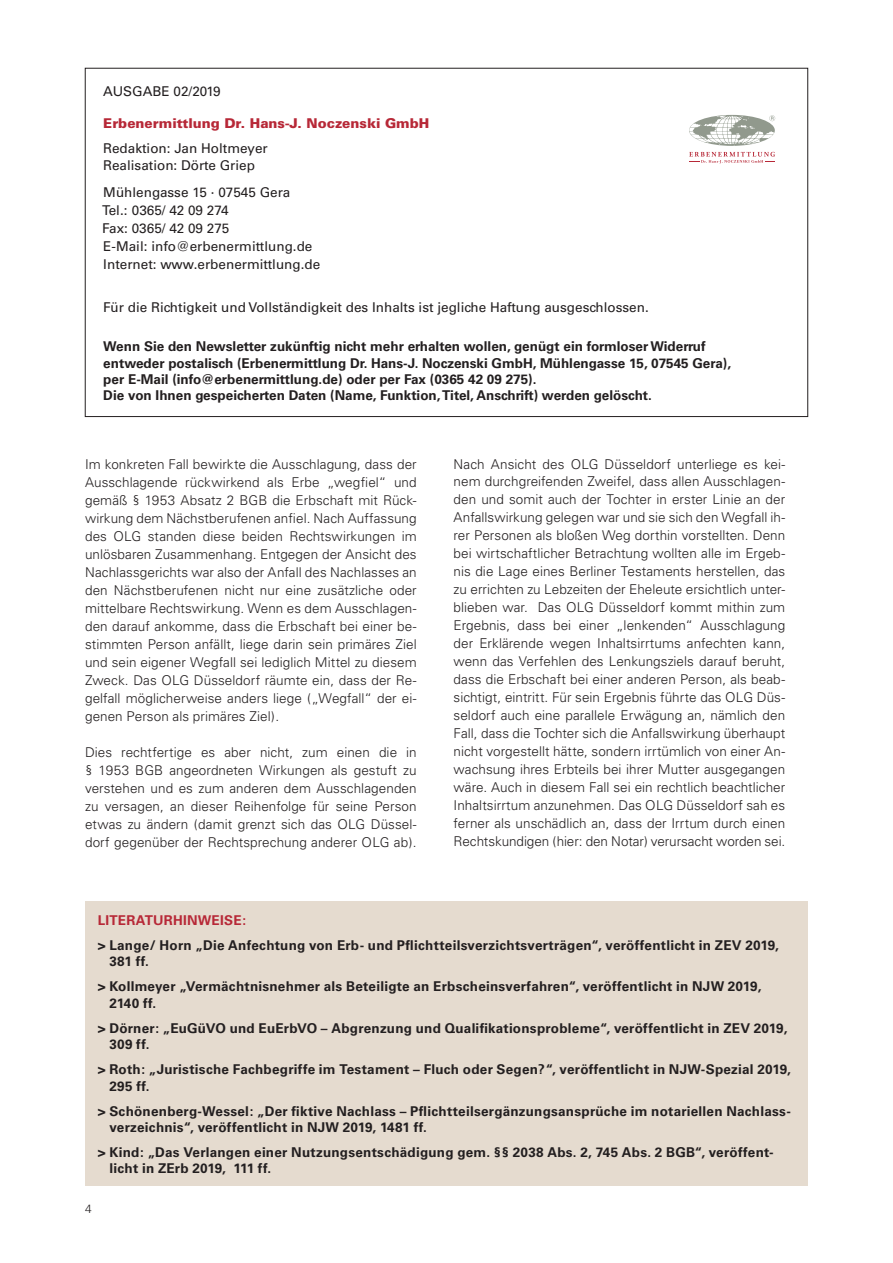
<style>
.page{position:relative;width:893px;height:1263px;background:#fff}
.page>*{position:absolute;margin:0;border:0;box-sizing:border-box;transform-origin:0 0}
.t1{font:300 13.5px/18px "Univers";letter-spacing:.005em;color:#231f20;text-align:justify}
.t2{font:700 13.5px/16.2px "Univers";letter-spacing:.015em;color:#231f20}
.t3{font:13.5px/18px "Univers";color:#231f20}
.t4{font:900 13.5px "Univers";color:#b72837}
.t5{font:700 13.5px "Univers";letter-spacing:.015em;color:#b72837}
.t6{font:300 12px "Univers";color:#231f20}
</style>
<div class="page">
<svg style="left:689px;top:115px;width:86px;height:31px"></svg>
<svg style="left:689px;top:152px;width:86px;height:11px"></svg>
<div style="left:85px;top:901px;width:723px;height:285px;background:#e5dbcf"></div>
<p class="t3" style="left:103px;top:82px;width:119px">AUSGABE 02/2019</p>
<p class="t4" style="left:103px;top:115px;width:327px">Erbenermittlung Dr. Hans-J. Noczenski GmbH</p>
<p class="t3" style="left:103px;top:140px;width:166px;line-height:16.2px">Redaktion: Jan Holtmeyer<br>Realisation: Dörte Griep</p>
<p class="t3" style="left:102px;top:183px;width:220px">Mühlengasse 15 · 07545 Gera<br>Tel.: 0365/ 42 09 274<br>Fax: 0365/ 42 09 275<br>E-Mail: info@erbenermittlung.de<br>Internet: www.erbenermittlung.de</p>
<p class="t3" style="left:103px;top:298px;width:547px">Für die Richtigkeit und Vollständigkeit des Inhalts ist jegliche Haftung ausgeschlossen.</p>
<p class="t2" style="left:103px;top:339px;width:629px">Wenn Sie den Newsletter zukünftig nicht mehr erhalten wollen, genügt ein formloser Widerruf entweder postalisch (Erbenermittlung Dr. Hans-J. Noczenski GmbH, Mühlengasse 15, 07545 Gera), per E-Mail (info@erbenermittlung.de) oder per Fax (0365 42 09 275).<br>Die von Ihnen gespeicherten Daten (Name, Funktion, Titel, Anschrift) werden gelöscht.</p>
<p class="t1" style="left:85px;top:455px;width:333px">Im konkreten Fall bewirkte die Ausschlagung, dass der Ausschlagende rückwirkend als Erbe „wegfiel“ und gemäß § 1953 Absatz 2 BGB die Erbschaft mit Rück&shy;wirkung dem Nächstberufenen anfiel. Nach Auffassung des OLG standen diese beiden Rechtswirkungen im unlösbaren Zusammenhang. Entgegen der Ansicht des Nachlassgerichts war also der Anfall des Nachlasses an den Nächstberufenen nicht nur eine zusätzliche oder mittelbare Rechtswirkung. Wenn es dem Ausschlagen&shy;den darauf ankomme, dass die Erbschaft bei einer be&shy;stimmten Person anfällt, liege darin sein primäres Ziel und sein eigener Wegfall sei lediglich Mittel zu diesem Zweck. Das OLG Düsseldorf räumte ein, dass der Re&shy;gelfall möglicherweise anders liege („Wegfall“ der ei&shy;genen Person als primäres Ziel).</p>
<p class="t1" style="left:85px;top:743px;width:333px">Dies rechtfertige es aber nicht, zum einen die in § 1953 BGB angeordneten Wirkungen als gestuft zu verstehen und es zum anderen dem Ausschlagenden zu versagen, an dieser Reihenfolge für seine Person etwas zu ändern (damit grenzt sich das OLG Düssel&shy;dorf gegenüber der Rechtsprechung anderer OLG ab).</p>
<p class="t1" style="left:454px;top:455px;width:333px">Nach Ansicht des OLG Düsseldorf unterliege es kei&shy;nem durchgreifenden Zweifel, dass allen Ausschlagen&shy;den und somit auch der Tochter in erster Linie an der Anfallswirkung gelegen war und sie sich den Wegfall ih&shy;rer Personen als bloßen Weg dorthin vorstellten. Denn bei wirtschaftlicher Betrachtung wollten alle im Ergeb&shy;nis die Lage eines Berliner Testaments herstellen, das zu errichten zu Lebzeiten der Eheleute ersichtlich unter&shy;blieben war. Das OLG Düsseldorf kommt mithin zum Ergebnis, dass bei einer „lenkenden“ Ausschlagung der Erklärende wegen Inhaltsirrtums anfechten kann, wenn das Verfehlen des Lenkungsziels darauf beruht, dass die Erbschaft bei einer anderen Person, als beab&shy;sichtigt, eintritt. Für sein Ergebnis führte das OLG Düs&shy;seldorf auch eine parallele Erwägung an, nämlich den Fall, dass die Tochter sich die Anfallswirkung überhaupt nicht vorgestellt hätte, sondern irrtümlich von einer An&shy;wachsung ihres Erbteils bei ihrer Mutter ausgegangen wäre. Auch in diesem Fall sei ein rechtlich beachtlicher Inhaltsirrtum anzunehmen. Das OLG Düsseldorf sah es ferner als unschädlich an, dass der Irrtum durch einen Rechtskundigen (hier: den Notar) verursacht worden sei.</p>
<p class="t5" style="left:98px;top:912px;width:150px">LITERATURHINWEISE:</p>
<p class="t2" style="left:109px;top:937px;width:671px;text-indent:-12px">&gt; Lange/ Horn „Die Anfechtung von Erb- und Pflichtteilsverzichtsverträgen“, veröffentlicht in ZEV 2019,<br>381 ff.</p>
<p class="t2" style="left:109px;top:979px;width:653px;text-indent:-12px">&gt; Kollmeyer „Vermächtnisnehmer als Beteiligte an Erbscheinsverfahren“, veröffentlicht in NJW 2019,<br>2140 ff.</p>
<p class="t2" style="left:109px;top:1020px;width:679px;text-indent:-12px">&gt; Dörner: „EuGüVO und EuErbVO – Abgrenzung und Qualifikationsprobleme“, veröffentlicht in ZEV 2019,<br>309 ff.</p>
<p class="t2" style="left:109px;top:1061px;width:683px;text-indent:-12px">&gt; Roth: „Juristische Fachbegriffe im Testament – Fluch oder Segen?“, veröffentlicht in NJW-Spezial 2019,<br>295 ff.</p>
<p class="t2" style="left:109px;top:1103px;width:683px;text-indent:-12px">&gt; Schönenberg-Wessel: „Der fiktive Nachlass – Pflichtteilsergänzungsansprüche im notariellen Nachlass&shy;verzeichnis“, veröffentlicht in NJW 2019, 1481 ff.</p>
<p class="t2" style="left:109px;top:1144px;width:666px;text-indent:-12px">&gt; Kind: „Das Verlangen einer Nutzungsentschädigung gem. §§ 2038 Abs. 2, 745 Abs. 2 BGB“, veröffent&shy;licht in ZErb 2019, 111 ff.</p>
<p class="t6" style="left:85px;top:1201px;width:8px">4</p>
</div>
